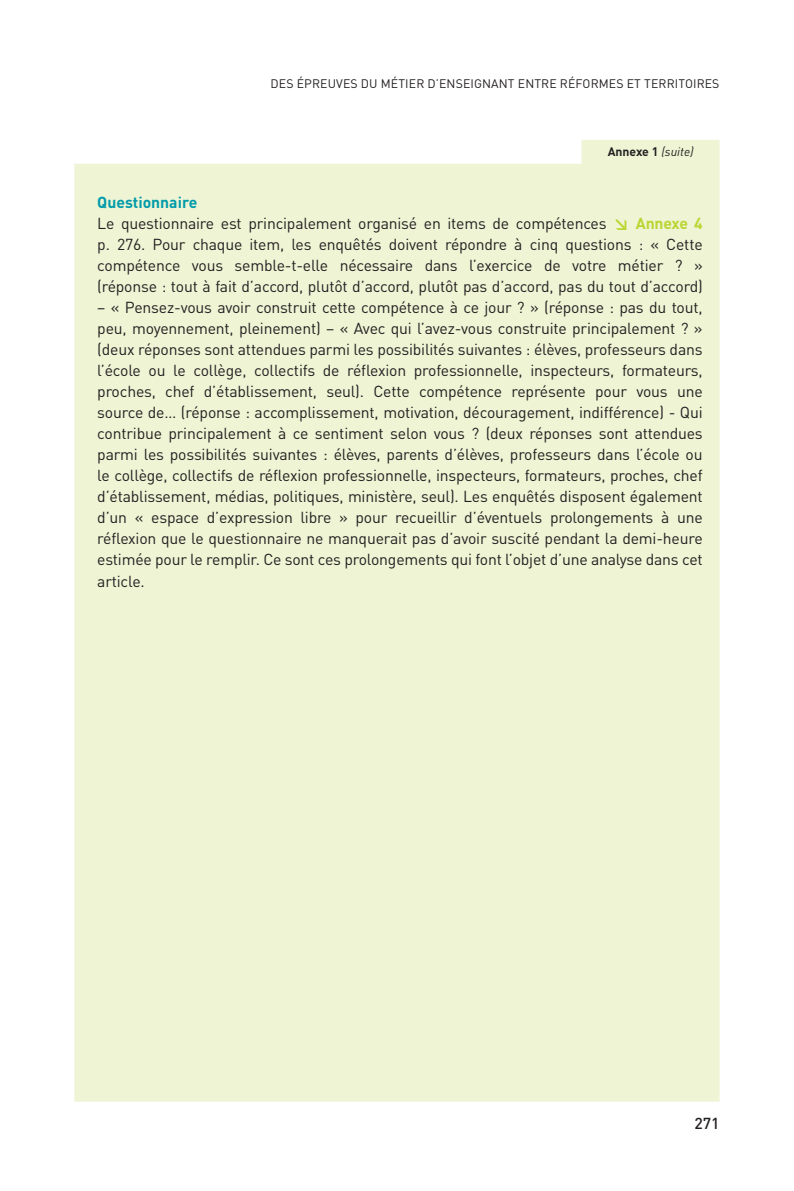
<style>
.page{position:relative;width:794px;height:1191px;background:#fff}
.page>*{position:absolute;margin:0;border:0;box-sizing:border-box;transform-origin:0 0}
._05_TexteEncadre{font:15.75px/21px "DINOT";letter-spacing:-.01em;color:#231f20;text-align:justify}
.Niveau_2{font:700 15.75px "DINOT";color:#009baa}
.t1{font:500 15.75px "DINOT";color:#231f20}
.Titre_courant__droit{font:12.25px "DINOT";letter-spacing:.01em;color:#231f20}
.Filet_fin_d_article{font:700 12.25px "DINOT";color:#231f20}
.s1{font-weight:400;font-style:italic}
.s2{font-weight:700;color:#bcd531}
</style>
<div class="page">
<div style="left:74px;top:140px;width:645px;height:961px;background:#eef4d4"></div>
<p class="Titre_courant__droit" style="left:271px;top:75px;width:450px">DES ÉPREUVES DU MÉTIER D’ENSEIGNANT ENTRE RÉFORMES ET TERRITOIRES</p>
<p class="Filet_fin_d_article" style="left:607px;top:143px;width:88px">Annexe 1 <span class="s1">(suite)</span></p>
<p class="Niveau_2" style="left:97px;top:192px;width:102px">Questionnaire</p>
<p class="_05_TexteEncadre" style="left:97px;top:213px;width:607px">Le questionnaire est principalement organisé en items de compétences <span class="s2">↘ Annexe 4 </span>p. 276. Pour chaque item, les enquêtés doivent répondre à cinq questions : « Cette compétence vous semble-t-elle nécessaire dans l’exercice de votre métier ? » (réponse : tout à fait d’accord, plutôt d’accord, plutôt pas d’accord, pas du tout d’accord) − « Pensez-vous avoir construit cette compétence à ce jour ? » (réponse : pas du tout, peu, moyennement, pleinement) − « Avec qui l’avez-vous construite principalement ? » (deux réponses sont attendues parmi les possibilités suivantes : élèves, professeurs dans l’école ou le collège, collectifs de réflexion professionnelle, inspecteurs, formateurs, proches, chef d’établissement, seul). Cette compétence représente pour vous une source de… (réponse : accomplissement, motivation, découragement, indifférence) - Qui contribue principalement à ce sentiment selon vous ? (deux réponses sont attendues parmi les possibilités suivantes : élèves, parents d’élèves, professeurs dans l’école ou le collège, collectifs de réflexion professionnelle, inspecteurs, formateurs, proches, chef d’établissement, médias, politiques, ministère, seul). Les enquêtés disposent également d’un « espace d’expression libre » pour recueillir d’éventuels prolongements à une réflexion que le questionnaire ne manquerait pas d’avoir suscité pendant la demi-heure estimée pour le remplir. Ce sont ces prolongements qui font l’objet d’une analyse dans cet article.</p>
<p class="t1" style="left:694px;top:1112px;width:27px">271</p>
</div>
